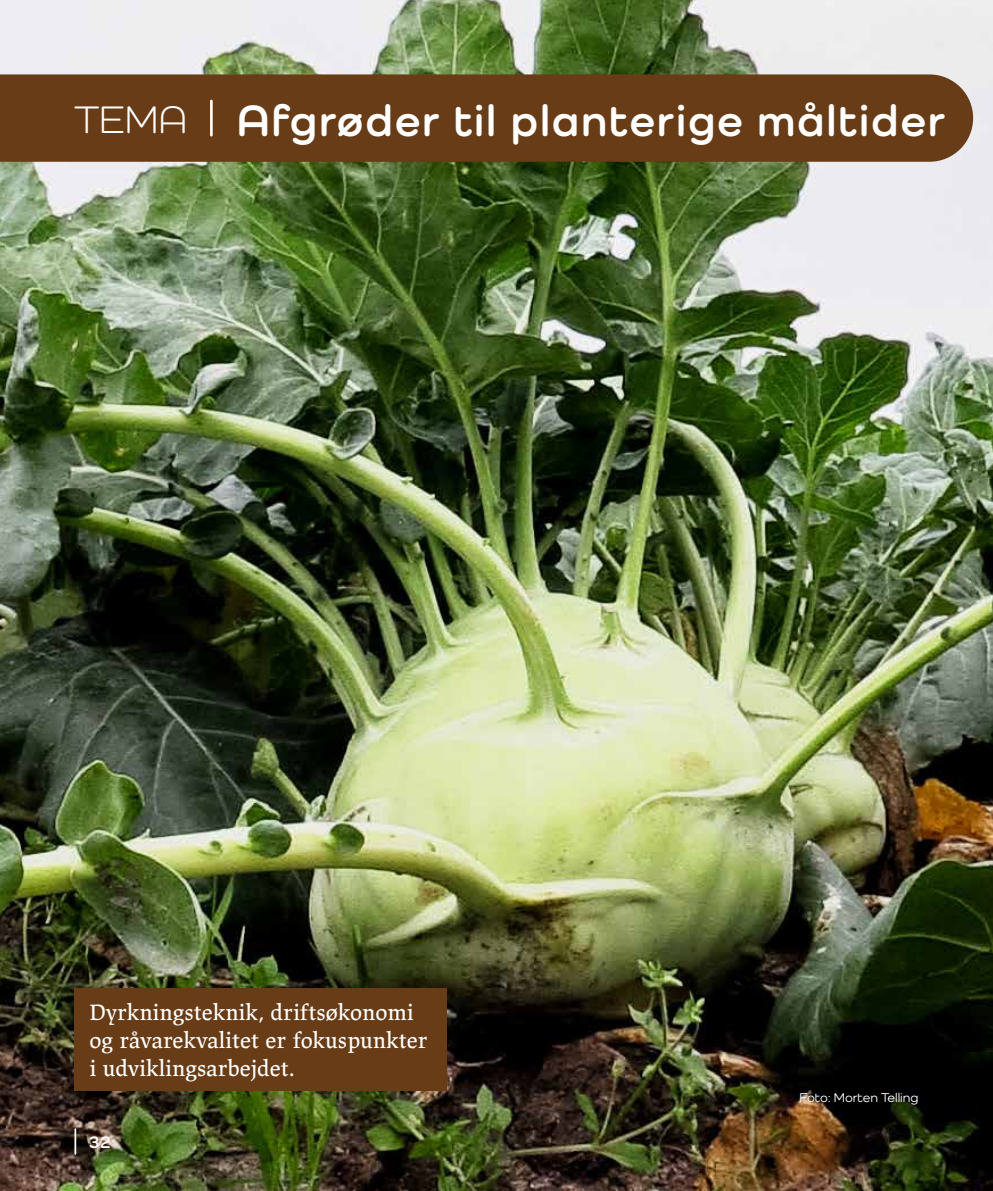
<style>
.page{position:relative;width:993px;height:1191px;background:#fff}
.page>*{position:absolute;margin:0;border:0;box-sizing:border-box;transform-origin:0 0}
.t1{font:700 45.15px "Como";letter-spacing:.04em;color:#fff}
.t2{font:22.75px/28px "Lapture";color:#fff}
.t3{font:700 17.5px "Como";color:#fff}
.t4{font:500 13.12px "Como";color:#fff}
.s1{font-weight:400;font-size:39.55px}
</style>
<div class="page">
<img style="left:0;top:0;width:992px;height:1191px">
<hr style="left:74px;top:1129px;width:2px;height:24px;background:#fff">
<div style="left:0;top:74px;width:972px;height:88px;background:#673c16"></div>
<hr style="left:210px;top:101px;width:3px;height:34px;background:#fff">
<div style="left:74px;top:987px;width:372px;height:103px;background:#673c16"></div>
<h1 class="t1" style="left:74px;top:93px;width:871px"><span class="s1">TEMA</span> Afgrøder til planterige måltider</h1>
<p class="t2" style="left:89px;top:998px;width:340px">Dyrkningsteknik, driftsøkonomi og råvarekvalitet er fokuspunkter i udviklingsarbejdet.</p>
<p class="t3" style="left:89px;top:1131px;width:24px">32</p>
<p class="t4" style="left:799px;top:1089px;width:120px">Foto: Morten Telling</p>
</div>
